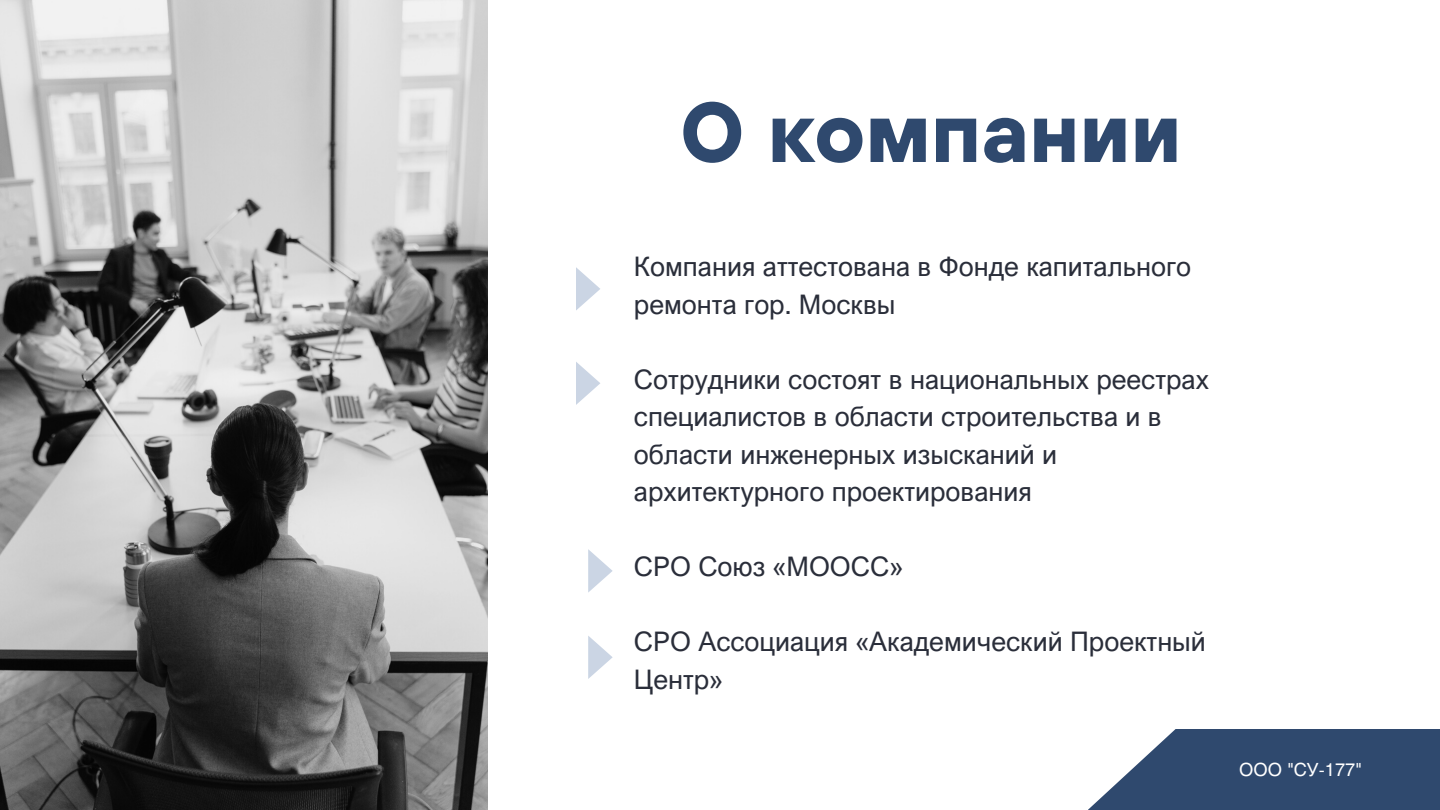
<style>
.page{position:relative;width:1440px;height:810px;background:#fff}
.page>*{position:absolute;margin:0;border:0;box-sizing:border-box;transform-origin:0 0}
.t1{font:700 85px "TT Hoves";color:#2f496e}
.t2{font:27px/37.5px "Arial Nova";color:#2a2e3a}
.t3{font:18px "Helios";color:#fff}
</style>
<div class="page">
<img style="left:0;top:0;width:488px;height:810px">
<svg style="left:576px;top:267px;width:24px;height:43px"></svg>
<svg style="left:1088px;top:729px;width:352px;height:81px;background:#485f7f"></svg>
<svg style="left:588px;top:549px;width:25px;height:44px"></svg>
<svg style="left:588px;top:636px;width:25px;height:43px"></svg>
<svg style="left:576px;top:362px;width:24px;height:43px"></svg>
<p class="t1" style="left:680px;top:77px;width:503px">О компании</p>
<p class="t2" style="left:634px;top:247px;width:559px">Компания аттестована в Фонде капитального ремонта гор. Москвы</p>
<p class="t2" style="left:634px;top:360px;width:576px">Сотрудники состоят в национальных реестрах специалистов в области строительства и в области инженерных изысканий и архитектурного проектирования</p>
<p class="t2" style="left:634px;top:547px;width:270px">СРО Союз «МООСС»</p>
<p class="t2" style="left:634px;top:622px;width:573px">СРО Ассоциация «Академический Проектный<br>Центр»</p>
<p class="t3" style="left:1239px;top:758px;width:124px">ООО "СУ-177"</p>
</div>
